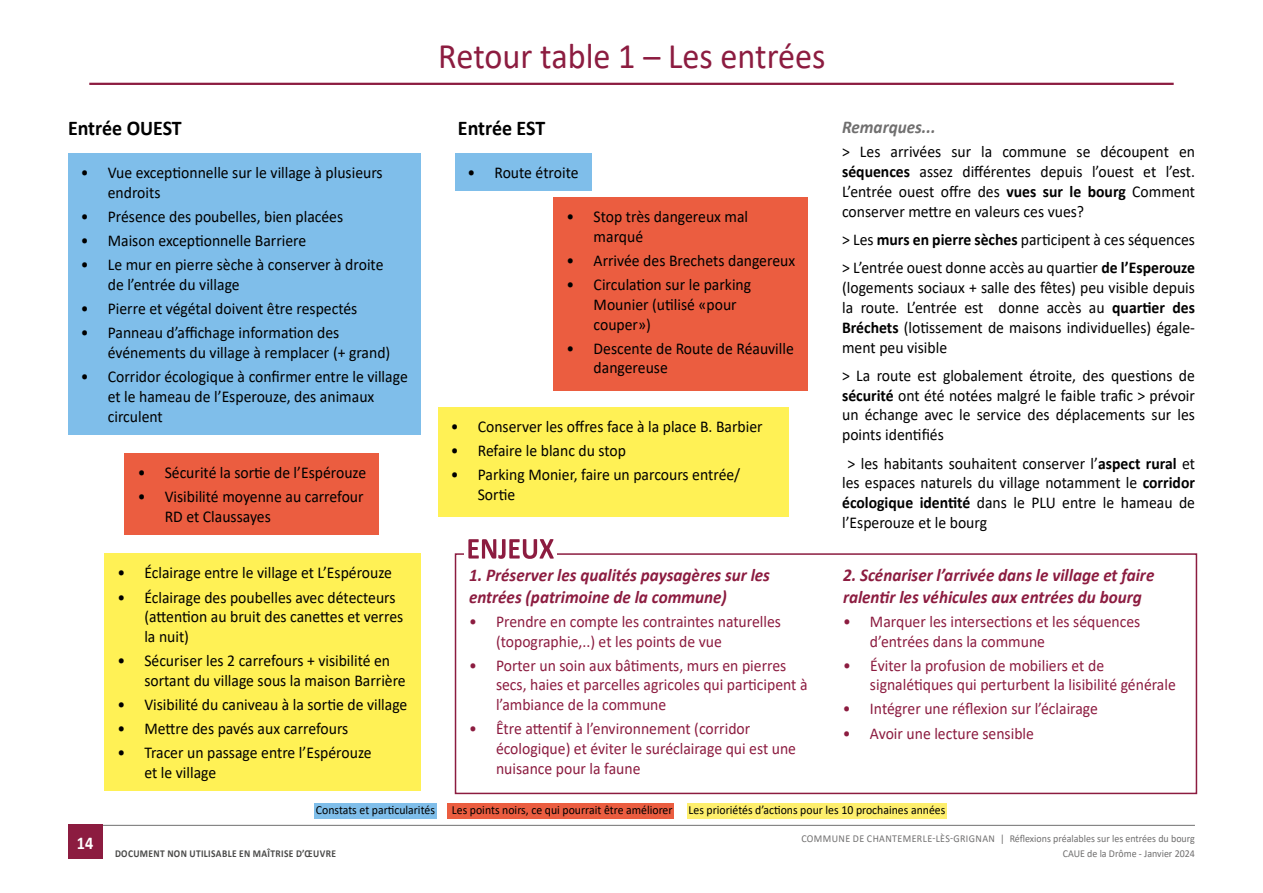
<style>
.page{position:relative;width:1263px;height:893px;background:#fff}
.page>*{position:absolute;margin:0;border:0;box-sizing:border-box;transform-origin:0 0}
.t1{font:36px "Calibri";color:#8c1c40;scale:.95 1}
.t2{font:700 21px "Calibri";letter-spacing:-.005em;color:#000;scale:.95 1}
.t3{font:italic 700 18px/21.6px "Calibri";color:#8c1c40;scale:.95 1}
.t4{font:italic 700 18px "Calibri";color:#706f6f;scale:.95 1}
.t5{font:700 18px "Calibri";color:#fff;scale:.9 1}
.t6{font:16.5px/19.8px "Calibri";color:#000;scale:.95 1}
.t7{font:16.5px/19.8px "Calibri";color:#8c1c40;scale:.95 1}
.t8{font:12.3px "Calibri";color:#000;scale:.95 1}
.t9{font:10.5px/15px "Calibri";color:#706f6f;text-align:right;scale:.95 1}
.t10{font:700 10.5px "Calibri";letter-spacing:.04em;color:#4a4a49;scale:.9 1}
.t11{font:10.5px "Calibri";letter-spacing:.04em;color:#706f6f;scale:.95 1}
.s1{font-weight:700}
</style>
<div class="page">
<hr style="left:89px;top:83px;width:1085px;height:2px;background:#8c1c40">
<div style="left:455px;top:553px;width:742px;height:241px;border:2px solid #8c1c40"></div>
<div style="left:465px;top:533px;width:92px;height:29px;background:#fff"></div>
<svg style="left:468px;top:539px;width:86px;height:20px"></svg>
<div style="left:455px;top:153px;width:137px;height:38px;background:#7fbeea"></div>
<div style="left:68px;top:153px;width:353px;height:282px;background:#7fbeea"></div>
<div style="left:554px;top:197px;width:254px;height:194px;background:#eb5d40"></div>
<div style="left:125px;top:453px;width:254px;height:82px;background:#eb5d40"></div>
<div style="left:438px;top:407px;width:350px;height:110px;background:#fff155"></div>
<div style="left:105px;top:553px;width:316px;height:238px;background:#fff155"></div>
<div style="left:314px;top:803px;width:123px;height:16px;background:#7fbeea"></div>
<div style="left:448px;top:803px;width:226px;height:16px;background:#eb5d40"></div>
<div style="left:687px;top:803px;width:260px;height:16px;background:#feef6d"></div>
<hr style="left:74px;top:825px;width:1121px;height:1px;background:#706f6f">
<div style="left:68px;top:825px;width:34px;height:34px;background:#8c1c40"></div>
<h1 class="t1" style="left:438px;top:31px;width:409px">Retour table 1 – Les entrées</h1>
<p class="t2" style="left:68px;top:113px;width:121px">Entrée OUEST</p>
<p class="t2" style="left:458px;top:113px;width:93px">Entrée EST</p>
<p class="t6" style="left:81px;top:163px;width:319px">• Vue exceptionnelle sur le village à plusieurs</p>
<p class="t6" style="left:467px;top:163px;width:118px">• Route étroite</p>
<p class="t6" style="left:108px;top:182px;width:57px">endroits</p>
<p class="t6" style="left:81px;top:207px;width:278px">• Présence des poubelles, bien placées</p>
<p class="t6" style="left:81px;top:231px;width:239px">• Maison exceptionnelle Barriere</p>
<p class="t6" style="left:108px;top:255px;width:292px;text-indent:-27px">• Le mur en pierre sèche à conserver à droite de l’entrée du village</p>
<p class="t6" style="left:81px;top:298px;width:293px">• Pierre et végétal doivent être respectés</p>
<p class="t6" style="left:108px;top:323px;width:299px;text-indent:-27px">• Panneau d’affichage information des événements du village à remplacer (+ grand)</p>
<p class="t6" style="left:108px;top:366px;width:317px;text-indent:-27px">• Corridor écologique à confirmer entre le village et le hameau de l’Esperouze, des animaux circulent</p>
<p class="t6" style="left:594px;top:206px;width:164px;text-indent:-27px">• Stop très dangereux mal marqué</p>
<p class="t6" style="left:567px;top:250px;width:242px">• Arrivée des Brechets dangereux</p>
<p class="t6" style="left:594px;top:274px;width:167px;text-indent:-27px">• Circulation sur le parking<br>Mounier (utilisé «pour couper»)</p>
<p class="t6" style="left:594px;top:338px;width:212px;text-indent:-27px">• Descente de Route de Réauville dangereuse</p>
<p class="t6" style="left:451px;top:416px;width:330px">• Conserver les offres face à la place B. Barbier</p>
<p class="t6" style="left:451px;top:441px;width:186px">• Refaire le blanc du stop</p>
<p class="t6" style="left:478px;top:465px;width:278px;text-indent:-27px">• Parking Monier, faire un parcours entrée/<br>Sortie</p>
<p class="t6" style="left:138px;top:462px;width:242px">• Sécurité la sortie de l’Espérouze</p>
<p class="t6" style="left:165px;top:486px;width:211px;text-indent:-27px">• Visibilité moyenne au carrefour<br>RD et Claussayes</p>
<p class="t4" style="left:842px;top:115px;width:100px">Remarques...</p>
<p class="t6" style="left:842px;top:142px;width:373px;text-align:justify">&gt; Les arrivées sur la commune se découpent en <span class="s1">séquences</span> assez différentes depuis l’ouest et l’est.<br>L’entrée ouest offre des <span class="s1">vues sur le bourg</span> Comment conserver mettre en valeurs ces vues?</p>
<p class="t6" style="left:842px;top:225px;width:373px;line-height:28.3px">&gt; Les <span class="s1">murs en pierre sèches</span> participent à ces séquences &gt; L’entrée ouest donne accès au quartier <span class="s1">de l’Esperouze</span></p>
<p class="t6" style="left:842px;top:277px;width:373px;text-align:justify">(logements sociaux + salle des fêtes) peu visible depuis la route. L’entrée est donne accès au <span class="s1">quartier des Bréchets</span> (lotissement de maisons individuelles) égale&shy;ment peu visible</p>
<p class="t6" style="left:842px;top:365px;width:373px;text-align:justify">&gt; La route est globalement étroite, des questions de <span class="s1">sécurité</span> ont été notées malgré le faible trafic &gt; prévoir un échange avec le service des déplacements sur les points identifiés</p>
<p class="t6" style="left:842px;top:453px;width:373px;text-align:justify;text-indent:5px">&gt; les habitants souhaitent conserver l’<span class="s1">aspect rural</span> et les espaces naturels du village notamment le <span class="s1">corridor écologique identité</span> dans le PLU entre le hameau de l’Esperouze et le bourg</p>
<p class="t5" style="left:77px;top:830px;width:20px">14</p>
<p class="t6" style="left:117px;top:563px;width:291px">• Éclairage entre le village et L’Espérouze</p>
<p class="t6" style="left:144px;top:587px;width:274px;text-indent:-27px">• Éclairage des poubelles avec détecteurs (attention au bruit des canettes et verres la nuit)</p>
<p class="t6" style="left:144px;top:650px;width:277px;text-indent:-27px">• Sécuriser les 2 carrefours + visibilité en sortant du village sous la maison Barrière</p>
<p class="t6" style="left:117px;top:694px;width:307px">• Visibilité du caniveau à la sortie de village</p>
<p class="t6" style="left:117px;top:718px;width:245px">• Mettre des pavés aux carrefours</p>
<p class="t6" style="left:144px;top:742px;width:241px;text-indent:-27px">• Tracer un passage entre l’Espérouze et le village</p>
<p class="t8" style="left:316px;top:802px;width:127px">Constats et particularités</p>
<p class="t8" style="left:452px;top:802px;width:234px">Les points noirs, ce qui pourrait être améliorer</p>
<p class="t8" style="left:688px;top:802px;width:272px">Les prioriétés d’actions pour les 10 prochaines années</p>
<p class="t10" style="left:115px;top:846px;width:247px">DOCUMENT NON UTILISABLE EN MAÎTRISE D’ŒUVRE</p>
<p class="t3" style="left:469px;top:564px;width:318px">1. Préserver les qualités paysagères sur les entrées (patrimoine de la commune)</p>
<p class="t7" style="left:496px;top:611px;width:301px;text-indent:-27px">• Prendre en compte les contraintes naturelles (topographie,..) et les points de vue</p>
<p class="t7" style="left:496px;top:655px;width:329px;text-indent:-27px">• Porter un soin aux bâtiments, murs en pierres secs, haies et parcelles agricoles qui participent à l’ambiance de la commune</p>
<p class="t7" style="left:496px;top:718px;width:317px;text-indent:-27px">• Être attentif à l’environnement (corridor écologique) et éviter le suréclairage qui est une nuisance pour la faune</p>
<p class="t3" style="left:843px;top:564px;width:329px">2. Scénariser l’arrivée dans le village et faire ralentir les véhicules aux entrées du bourg</p>
<p class="t7" style="left:870px;top:611px;width:286px;text-indent:-27px">• Marquer les intersections et les séquences d’entrées dans la commune</p>
<p class="t7" style="left:870px;top:655px;width:323px;text-indent:-27px">• Éviter la profusion de mobiliers et de signalétiques qui perturbent la lisibilité générale</p>
<p class="t7" style="left:843px;top:699px;width:270px">• I ntégrer une réflexion sur l’éclairage</p>
<p class="t7" style="left:843px;top:723px;width:203px">• Avoir une lecture sensible</p>
<p class="t11" style="left:801px;top:831px;width:109px">COMMUNE DE Chanteme</p>
<p class="t9" style="left:917px;top:831px;width:294px">rle-lès-Grignan | Réflexions préalables sur les entrées du bourg<br>CAUE de la Drôme - Janvier 2024</p>
</div>
